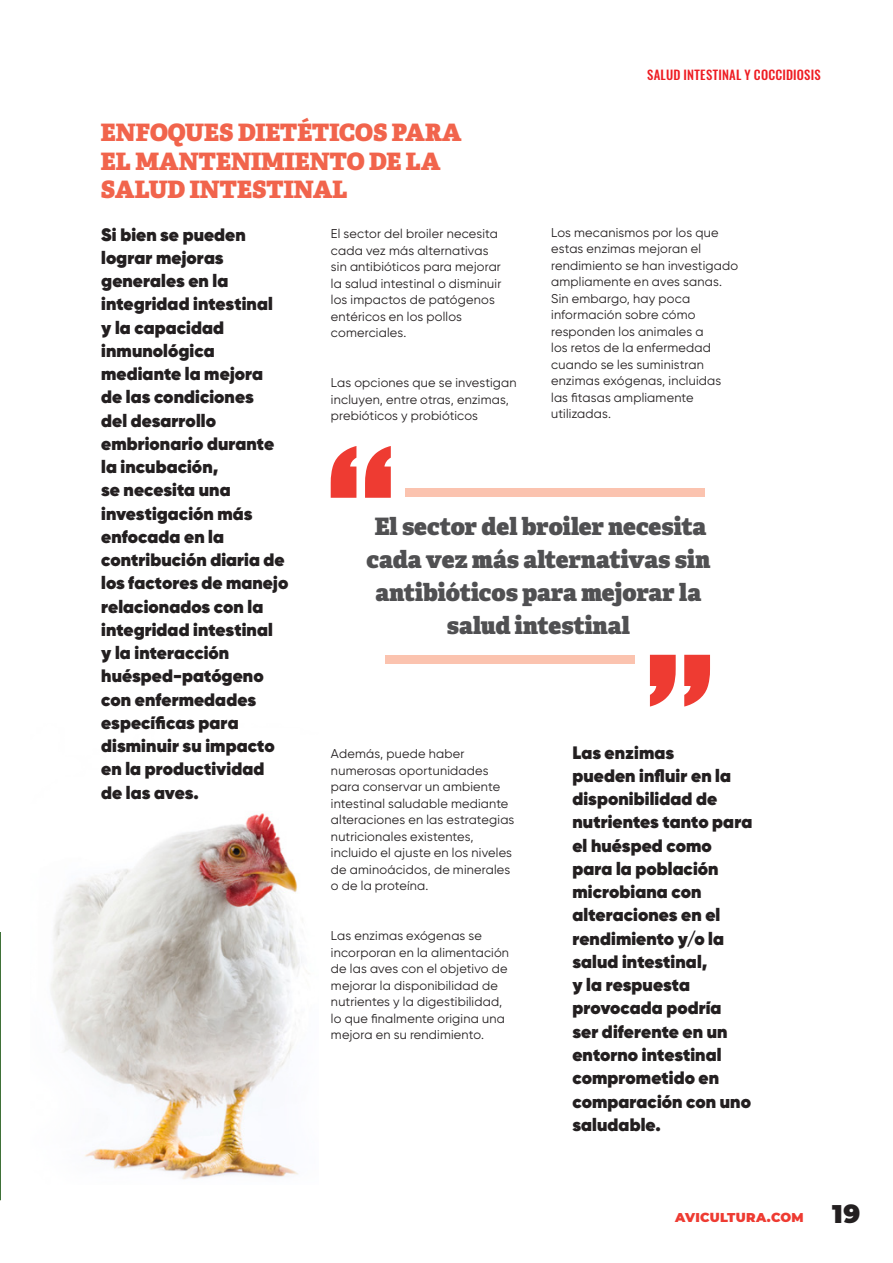
<style>
.page{position:relative;width:893px;height:1263px;background:#fff}
.page>*{position:absolute;margin:0;border:0;box-sizing:border-box;transform-origin:0 0}
.t1{font:800 24px/33px "Adelle";letter-spacing:-.005em;color:#505052;text-align:center}
.t2{font:800 24px/28.5px "Adelle";letter-spacing:-.005em;color:#f1644c}
.t3{font:800 18px/23.2px "Gilroy";letter-spacing:.005em;color:#231f20}
.t4{font:12.75px/16.5px "Gilroy";letter-spacing:.015em;color:#231f20}
.t5{font:500 12.75px "Oswald";letter-spacing:.02em;color:#ee1d23}
.t6{font:900 12.75px "Montserrat";letter-spacing:.02em;color:#ee3b32}
.s1{font-size:25.5px;color:#231f20}
</style>
<div class="page">
<img style="left:51px;top:813px;width:258px;height:367px">
<svg style="left:650px;top:655px;width:60px;height:51px"></svg>
<svg style="left:331px;top:446px;width:60px;height:52px"></svg>
<div style="left:405px;top:488px;width:300px;height:9px;background:#fbc3af"></div>
<div style="left:385px;top:655px;width:250px;height:9px;background:#fbc3af"></div>
<img style="left:0;top:933px;width:1px;height:268px">
<p class="t5" style="left:647px;top:66px;width:175px">SALUD INTESTINAL Y COCCIDIOSIS</p>
<h1 class="t2" style="left:101px;top:119px;width:362px">ENFOQUES DIETÉTICOS PARA<br>EL MANTENIMIENTO DE LA<br>SALUD INTESTINAL</h1>
<p class="t3" style="left:101px;top:223px;width:189px">Si bien se pueden lograr mejoras generales en la integridad intestinal<br>y la capacidad inmunológica mediante la mejora de las condiciones<br>del desarrollo embrionario durante la incubación,<br>se necesita una investigación más enfocada en la contribución diaria de los factores de manejo relacionados con la integridad intestinal<br>y la interacción huésped-patógeno con enfermedades específicas para disminuir su impacto en la productividad de las aves.</p>
<p class="t4" style="left:331px;top:226px;width:172px">El sector del broiler necesita cada vez más alternativas sin antibióticos para mejorar la salud intestinal o disminuir los impactos de patógenos entéricos en los pollos comerciales.</p>
<p class="t4" style="left:551px;top:224px;width:189px">Los mecanismos por los que estas enzimas mejoran el rendimiento se han investigado ampliamente en aves sanas.<br>Sin embargo, hay poca información sobre cómo responden los animales a<br>los retos de la enfermedad cuando se les suministran enzimas exógenas, incluidas las fitasas ampliamente utilizadas.</p>
<p class="t4" style="left:331px;top:375px;width:187px">Las opciones que se investigan incluyen, entre otras, enzimas, prebióticos y probióticos</p>
<h1 class="t1" style="left:367px;top:510px;width:345px">El sector del broiler necesita cada vez más alternativas sin antibióticos para mejorar la salud intestinal</h1>
<p class="t3" style="left:572px;top:741px;width:181px">Las enzimas<br>pueden influir en la disponibilidad de nutrientes tanto para el huésped como para la población microbiana con alteraciones en el rendimiento y/o la salud intestinal,<br>y la respuesta provocada podría<br>ser diferente en un entorno intestinal comprometido en comparación con uno saludable.</p>
<p class="t4" style="left:331px;top:745px;width:185px">Además, puede haber numerosas oportunidades para conservar un ambiente intestinal saludable mediante alteraciones en las estrategias nutricionales existentes, incluido el ajuste en los niveles de aminoácidos, de minerales o de la proteína.</p>
<p class="t4" style="left:331px;top:927px;width:180px">Las enzimas exógenas se incorporan en la alimentación de las aves con el objetivo de mejorar la disponibilidad de nutrientes y la digestibilidad, lo que finalmente origina una mejora en su rendimiento.</p>
<p class="t6" style="left:675px;top:1208px;width:186px">AVICULTURA.COM <span class="s1">19</span></p>
</div>
